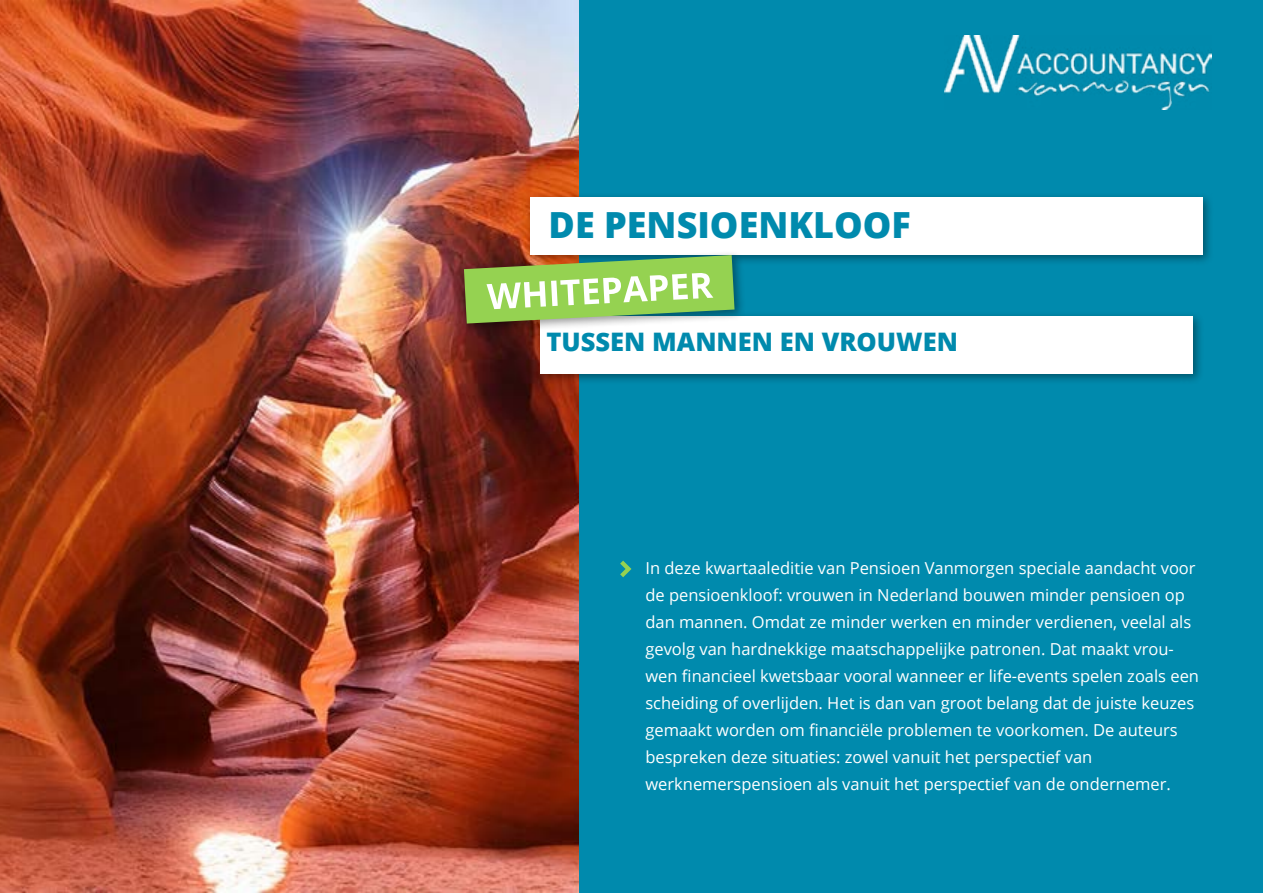
<style>
.page{position:relative;width:1263px;height:893px;background:#fff}
.page>*{position:absolute;margin:0;border:0;box-sizing:border-box;transform-origin:0 0}
.t1{font:800 36px "Open Sans";color:#008aad}
.t2{font:800 25.5px "Open Sans";color:#008aad}
.t3{font:16.5px/27px "Open Sans";color:#fff}
</style>
<div class="page">
<img style="left:0;top:0;width:580px;height:893px">
<div style="left:580px;top:0;width:683px;height:893px;background:#008aad"></div>
<div style="left:535px;top:311px;width:669px;height:74px;background:#000;opacity:.4"></div>
<div style="left:540px;top:316px;width:652px;height:58px;background:#fff"></div>
<div style="left:525px;top:193px;width:688px;height:73px;background:#000;opacity:.4"></div>
<div style="left:530px;top:198px;width:673px;height:57px;background:#fff"></div>
<div style="left:459px;top:250px;width:286px;height:84px;background:#000;opacity:.4"></div>
<svg style="left:620px;top:561px;width:11px;height:16px"></svg>
<img style="left:945px;top:35px;width:267px;height:74px">
<svg style="left:464px;top:255px;width:270px;height:69px;background:#9fc573"></svg>
<h1 class="t1" style="left:549px;top:197px;width:364px">DE PENSIOENKLOOF</h1>
<h2 class="t2" style="left:546px;top:323px;width:413px">TUSSEN MANNEN EN VROUWEN</h2>
<p class="t3" style="left:645px;top:554px;width:555px">In deze kwartaaleditie van Pensioen Vanmorgen speciale aandacht voor de pensioenkloof: vrouwen in Nederland bouwen minder pensioen op dan mannen. Omdat ze minder werken en minder verdienen, veelal als gevolg van hardnekkige maatschappelijke patronen. Dat maakt vrou&shy;wen financieel kwetsbaar vooral wanneer er life-events spelen zoals een scheiding of overlijden. Het is dan van groot belang dat de juiste keuzes gemaakt worden om financiële problemen te voorkomen. De auteurs bespreken deze situaties: zowel vanuit het perspectief van werknemerspensioen als vanuit het perspectief van de ondernemer.</p>
</div>
